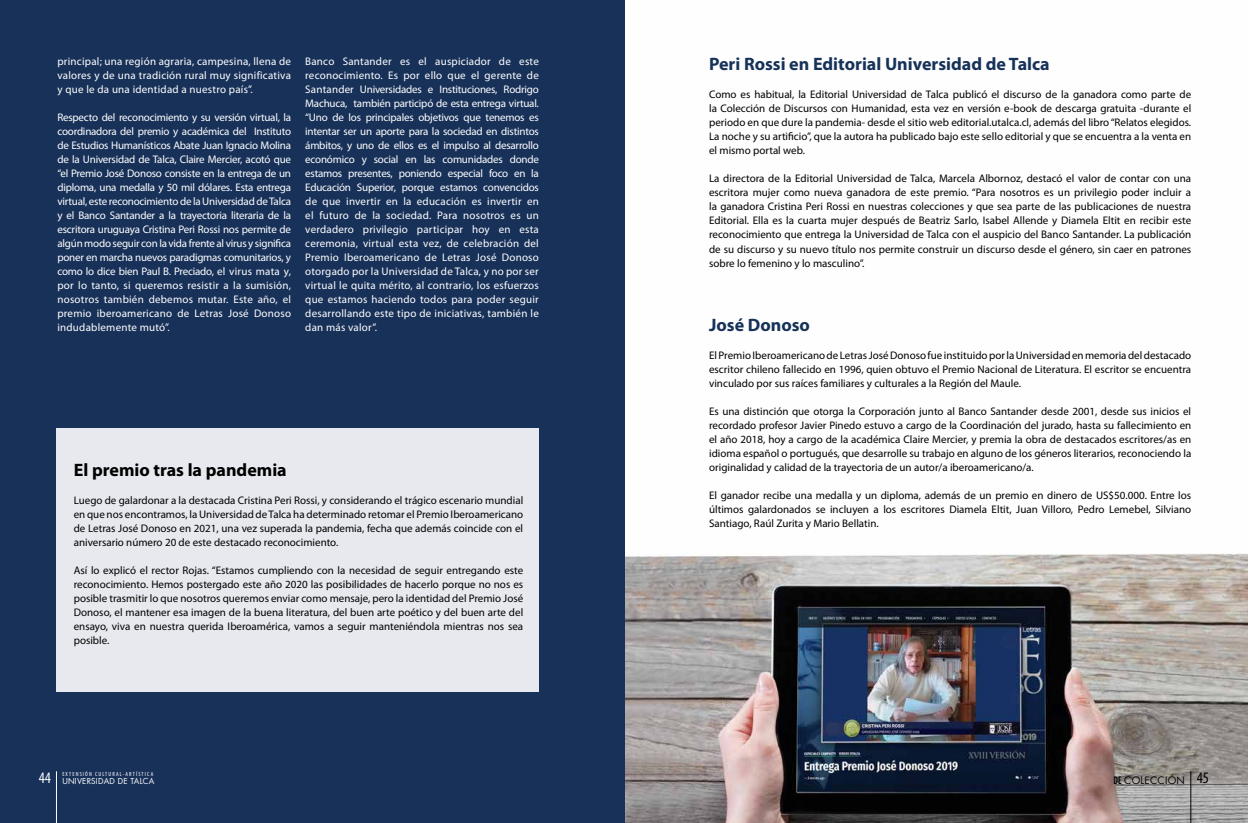
<style>
.page{position:relative;width:1248px;height:823px;background:#fff}
.page>*{position:absolute;margin:0;border:0;box-sizing:border-box;transform-origin:0 0}
.t1{font:700 18px "Myriad Pro";color:#173259}
.t2{font:700 18px "Myriad Pro";color:#000}
.t3{font:condensed 16px "Myriad Pro";color:#fff}
.t4{font:11px/14px "Myriad Pro";color:#000;text-align:justify}
.t5{font:11px/14px "Myriad Pro";letter-spacing:.02em;color:#fff;text-align:justify}
.t6{font:10px "Futura LT";letter-spacing:.025em;color:#000}
.t7{font:8px "Futura LT";letter-spacing:.025em;color:#fff}
.t8{font:condensed 6px "Myriad Pro";letter-spacing:.19em;color:#fff}
.s1{font-stretch:condensed}
.s2{font-family:"Myriad Pro";font-stretch:condensed;font-size:16px}
</style>
<div class="page">
<img style="left:624px;top:0;width:623px;height:822px">
<div style="left:0;top:0;width:624px;height:822px;background:#183159"></div>
<div style="left:57px;top:428px;width:482px;height:264px;background:#e7e9ee"></div>
<hr style="left:1190px;top:770px;width:1px;height:52px;background:#000">
<hr style="left:56px;top:770px;width:1px;height:52px;background:#fff">
<p class="t5" style="left:57px;top:54px;width:235px">principal; una región agraria, campesina, llena de valores y de una tradición rural muy significativa y que le da una identidad a nuestro país”.</p>
<p class="t5" style="left:57px;top:110px;width:235px">Respecto del reconocimiento y su versión virtual, la coordinadora del premio y académica del Instituto de Estudios Humanísticos Abate Juan Ignacio Molina de la Universidad de Talca, Claire Mercier, acotó que “el Premio José Donoso consiste en la entrega de un diploma, una medalla y 50 mil dólares. Esta entrega virtual, este reconocimiento de la Universidad de Talca y el Banco Santander a la trayectoria literaria de la escritora uruguaya Cristina Peri Rossi nos permite de algún modo seguir con la vida frente al virus y significa poner en marcha nuevos paradigmas comunitarios, y como lo dice bien Paul B. Preciado, el virus mata y, por lo tanto, si queremos resistir a la sumisión, nosotros también debemos mutar. Este año, el premio iberoamericano de Letras José Donoso indudablemente mutó”.</p>
<p class="t5" style="left:305px;top:54px;width:235px">Banco Santander es el auspiciador de este reconocimiento. Es por ello que el gerente de Santander Universidades e Instituciones, Rodrigo Machuca, también participó de esta entrega virtual. “Uno de los principales objetivos que tenemos es intentar ser un aporte para la sociedad en distintos ámbitos, y uno de ellos es el impulso al desarrollo económico y social en las comunidades donde estamos presentes, poniendo especial foco en la Educación Superior, porque estamos convencidos de que invertir en la educación es invertir en el futuro de la sociedad. Para nosotros es un verdadero privilegio participar hoy en esta ceremonia, virtual esta vez, de celebración del Premio Iberoamericano de Letras José Donoso otorgado por la Universidad de Talca, y no por ser virtual le quita mérito, al contrario, los esfuerzos que estamos haciendo todos para poder seguir desarrollando este tipo de iniciativas, también le dan más valor”.</p>
<h1 class="t2" style="left:74px;top:458px;width:214px">El premio tras la pandemia</h1>
<p class="t4" style="left:74px;top:493px;width:451px">Luego de galardonar a la destacada Cristina Peri Rossi, y considerando el trágico escenario mundial en que nos encontramos, la Universidad de Talca ha determinado retomar el Premio Iberoamericano de Letras José Donoso en 2021, una vez superada la pandemia, fecha que además coincide con el aniversario número 20 de este destacado reconocimiento.</p>
<p class="t4" style="left:74px;top:563px;width:451px">Así lo explicó el rector Rojas. “Estamos cumpliendo con la necesidad de seguir entregando este reconocimiento. Hemos postergado este año 2020 las posibilidades de hacerlo porque no nos es posible trasmitir lo que nosotros queremos enviar como mensaje, pero la identidad del Premio José Donoso, el mantener esa imagen de la buena literatura, del buen arte poético y del buen arte del ensayo, viva en nuestra querida Iberoamérica, vamos a seguir manteniéndola mientras nos sea posible.</p>
<h1 class="t1" style="left:709px;top:52px;width:342px">Peri Rossi en Editorial Universidad de Talca</h1>
<p class="t4" style="left:709px;top:87px;width:483px">Como es habitual, la Editorial Universidad de Talca publicó el discurso de la ganadora como parte de la Colección de Discursos con Humanidad, esta vez en versión e-book de descarga gratuita -durante el periodo en que dure la pandemia- desde el sitio web editorial.utalca.cl, además del libro “Relatos elegidos.<br>La noche y su artificio”, que la autora ha publicado bajo este sello editorial y que se encuentra a la venta en el mismo portal web.</p>
<p class="t4" style="left:709px;top:171px;width:483px">La directora de la Editorial Universidad de Talca, Marcela Albornoz, destacó el valor de contar con una escritora mujer como nueva ganadora de este premio. “Para nosotros es un privilegio poder incluir a la ganadora Cristina Peri Rossi en nuestras colecciones y que sea parte de las publicaciones de nuestra Editorial. Ella es la cuarta mujer después de Beatriz Sarlo, Isabel Allende y Diamela Eltit en recibir este reconocimiento que entrega la Universidad de Talca con el auspicio del Banco Santander. La publicación de su discurso y su nuevo título nos permite construir un discurso desde el género, sin caer en patrones sobre lo femenino y lo masculino”.</p>
<h1 class="t1" style="left:709px;top:312px;width:102px">José Donoso</h1>
<p class="t4" style="left:709px;top:347px;width:483px">El Premio Iberoamericano de Letras José Donoso fue instituido por la Universidad en memoria del destacado escritor chileno fallecido en 1996, quien obtuvo el Premio Nacional de Literatura. El escritor se encuentra vinculado por sus raíces familiares y culturales a la Región del Maule.</p>
<p class="t4" style="left:709px;top:403px;width:483px">Es una distinción que otorga la Corporación junto al Banco Santander desde 2001, desde sus inicios el recordado profesor Javier Pinedo estuvo a cargo de la Coordinación del jurado, hasta su fallecimiento en el año 2018, hoy a cargo de la académica Claire Mercier, y premia la obra de destacados escritores/as en idioma español o portugués, que desarrolle su trabajo en alguno de los géneros literarios, reconociendo la originalidad y calidad de la trayectoria de un autor/a iberoamericano/a.</p>
<p class="t4" style="left:709px;top:487px;width:483px">El ganador recibe una medalla y un diploma, además de un premio en dinero de US$50.000. Entre los últimos galardonados se incluyen a los escritores Diamela Eltit, Juan Villoro, Pedro Lemebel, Silviano Santiago, Raúl Zurita y Mario Bellatin.</p>
<p class="t8" style="left:62px;top:769px;width:92px">EXTENSIÓN CULTURAL-ARTÍSTICA</p>
<p class="t7" style="left:62px;top:775px;width:93px">UNIVERSIDAD DE TALCA</p>
<h2 class="t3" style="left:39px;top:767px;width:14px">44</h2>
<p class="t6" style="left:1113px;top:773px;width:97px"><span class="s1">DE</span> COLECCIÓN <span class="s2">45</span></p>
</div>
